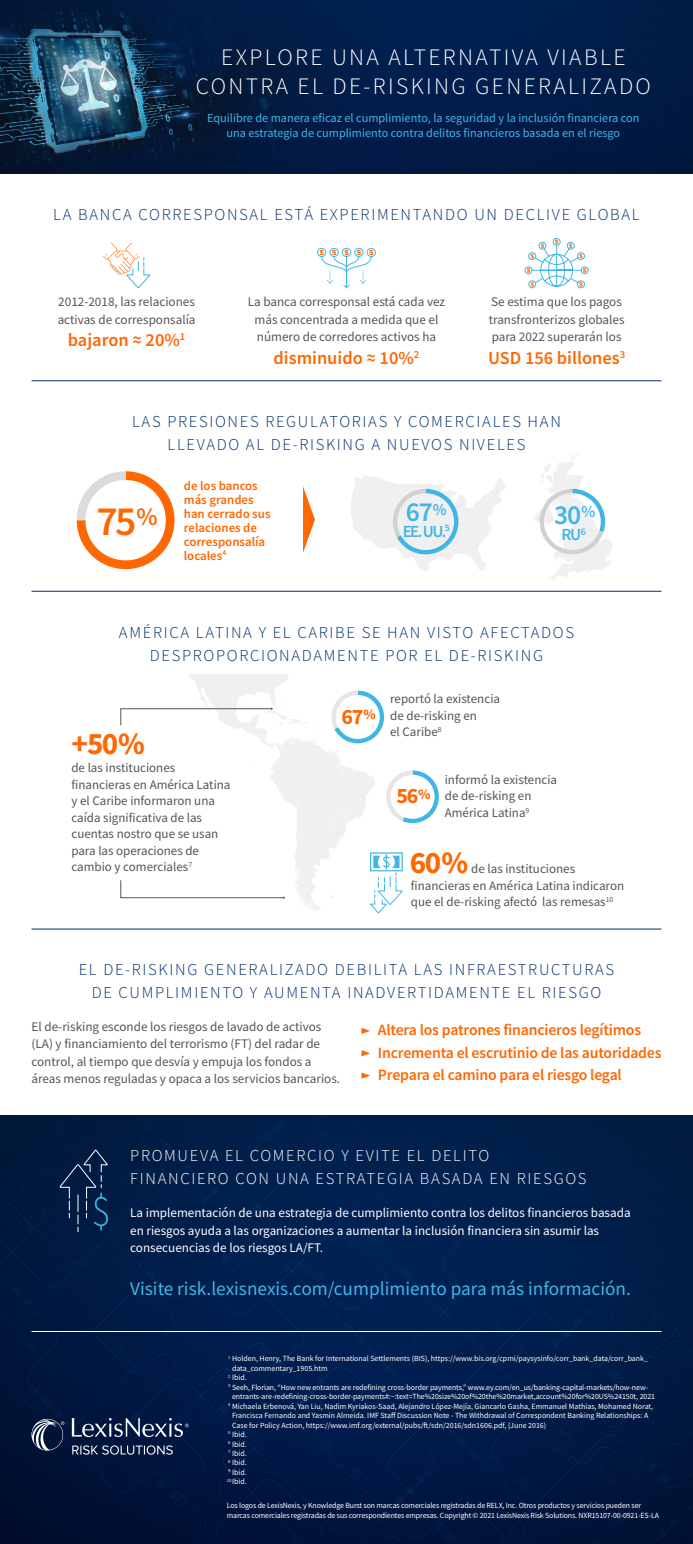
<style>
.page{position:relative;width:693px;height:1544px;background:#fff}
.page>*{position:absolute;margin:0;border:0;box-sizing:border-box;transform-origin:0 0}
.t1{font:600 41.56px "Source Sans Pro";color:#ff6700}
.t2{font:700 31.15px "Source Sans Pro";color:#ff6700}
.t3{font:600 27.47px "Source Sans Pro";color:#41b6e6}
.t4{font:300 23.54px/29.5px "Source Sans Pro";letter-spacing:.1em;color:#fff;text-align:center}
.t5{font:700 21.96px "Source Sans Pro";color:#ff6700}
.t6{font:19.25px "Source Sans Pro";color:#41b6e6}
.t7{font:600 18.38px "Source Sans Pro";color:#ff6700}
.t8{font:600 16.97px "Source Sans Pro";color:#41b6e6}
.t9{font:300 16.62px/22.8px "Source Sans Pro";letter-spacing:.1em;color:#002f6c;text-align:center}
.t10{font:300 16.62px/22.8px "Source Sans Pro";letter-spacing:.1em;color:#fff}
.t11{font:600 15.75px/22.3px "Source Sans Pro";letter-spacing:-.01em;color:#ff6700}
.t12{font:13.12px/17.5px "Source Sans Pro";color:#545456}
.t13{font:13.12px/17.5px "Source Sans Pro";color:#fff}
.t14{font:13.04px/16.4px "Source Sans Pro";color:#545456}
.t15{font:600 12.86px/13.9px "Source Sans Pro";color:#ff6700}
.t16{font:12.25px/14.7px "Source Sans Pro";color:#41b6e6;text-align:center}
.t17{font:7.88px/9.5px "Source Sans Pro";letter-spacing:-.01em;color:#fff}
</style>
<div class="page">
<img style="left:0;top:0;width:693px;height:173px">
<svg style="left:121px;top:674px;width:318px;height:239px"></svg>
<img style="left:0;top:1115px;width:693px;height:429px">
<svg style="left:103px;top:243px;width:47px;height:45px"></svg>
<div style="left:525px;top:266px;width:7px;height:8px;border:1px solid #41b6e6;border-radius:50%"></div>
<svg style="left:527px;top:239px;width:62px;height:49px"></svg>
<div style="left:553px;top:238px;width:7px;height:8px;border:1px solid #41b6e6;border-radius:50%"></div>
<div style="left:317px;top:248px;width:9px;height:9px;border:1px solid #41b6e6;border-radius:50%"></div>
<svg style="left:320px;top:248px;width:56px;height:41px"></svg>
<hr style="left:32px;top:381px;width:630px;height:1px;background:#002f6c">
<hr style="left:32px;top:591px;width:630px;height:1px;background:#002f6c">
<hr style="left:32px;top:929px;width:630px;height:1px;background:#002f6c">
<hr style="left:32px;top:1331px;width:630px;height:1px;background:#fff">
<svg style="left:76px;top:471px;width:99px;height:99px"></svg>
<svg style="left:351px;top:476px;width:156px;height:95px"></svg>
<svg style="left:533px;top:452px;width:79px;height:128px"></svg>
<svg style="left:303px;top:486px;width:12px;height:67px"></svg>
<svg style="left:361px;top:1027px;width:9px;height:7px"></svg>
<svg style="left:361px;top:1050px;width:9px;height:6px"></svg>
<svg style="left:361px;top:1072px;width:9px;height:6px"></svg>
<svg style="left:60px;top:1150px;width:48px;height:81px;background:#112c52"></svg>
<svg style="left:32px;top:1418px;width:32px;height:32px"></svg>
<svg style="left:72px;top:1445px;width:101px;height:9px"></svg>
<svg style="left:72px;top:1418px;width:117px;height:19px;background:#3b4c6c"></svg>
<h3 class="t4" style="left:196px;top:42px;width:457px">EXPLORE UNA ALTERNATIVA VIABLE<br>CONTRA EL DE-RISKING GENERALIZADO</h3>
<h3 class="t16" style="left:207px;top:111px;width:434px">Equilibre de manera eficaz el cumplimiento, la seguridad y la inclusión financiera con una estrategia de cumplimiento contra delitos financieros basada en el riesgo</h3>
<h3 class="t9" style="left:53px;top:203px;width:588px">LA BANCA CORRESPONSAL ESTÁ EXPERIMENTANDO UN DECLIVE GLOBAL</h3>
<h3 class="t12" style="left:58px;top:293px;width:139px">2012-2018, las relaciones activas de corresponsalía</h3>
<h3 class="t7" style="left:68px;top:328px;width:119px">bajaron ≈ 20%<sup>1</sup></h3>
<h3 class="t12" style="left:248px;top:293px;width:199px;text-align:center">La banca corresponsal está cada vez más concentrada a medida que el número de corredores activos ha</h3>
<h3 class="t7" style="left:274px;top:345px;width:147px">disminuido ≈ 10%<sup>2</sup></h3>
<h3 class="t12" style="left:489px;top:293px;width:137px">Se estima que los pagos transfronterizos globales para 2022 superarán los</h3>
<h3 class="t7" style="left:488px;top:345px;width:139px">USD 156 billones<sup>3</sup></h3>
<h3 class="t9" style="left:132px;top:410px;width:430px">LAS PRESIONES REGULATORIAS Y COMERCIALES HAN<br>LLEVADO AL DE-RISKING A NUEVOS NIVELES</h3>
<h3 class="t15" style="left:184px;top:479px;width:88px">de los bancos más grandes han cerrado sus relaciones de corresponsalía locales<sup>4</sup></h3>
<h1 class="t1" style="left:97px;top:494px;width:62px">75<sup>%</sup></h1>
<h3 class="t3" style="left:406px;top:494px;width:43px">67<sup>%</sup></h3>
<h3 class="t3" style="left:554px;top:496px;width:43px">30<sup>%</sup></h3>
<h3 class="t8" style="left:403px;top:520px;width:49px">EE. UU.<sup>5</sup></h3>
<h3 class="t8" style="left:561px;top:523px;width:26px">RU<sup>6</sup></h3>
<h3 class="t9" style="left:119px;top:621px;width:457px">AMÉRICA LATINA Y EL CARIBE SE HAN VISTO AFECTADOS<br>DESPROPORCIONADAMENTE POR EL DE-RISKING</h3>
<h2 class="t2" style="left:71px;top:723px;width:75px">+50%</h2>
<h3 class="t14" style="left:71px;top:760px;width:161px">de las instituciones financieras en América Latina y el Caribe informaron una caída significativa de las cuentas nostro que se usan para las operaciones de cambio y comerciales<sup>7</sup></h3>
<h3 class="t5" style="left:342px;top:701px;width:36px">67<sup>%</sup></h3>
<h3 class="t14" style="left:390px;top:690px;width:111px">reportó la existencia de de-risking en<br>el Caribe<sup>8</sup></h3>
<h3 class="t5" style="left:396px;top:781px;width:36px">56<sup>%</sup></h3>
<h3 class="t14" style="left:445px;top:771px;width:114px">informó la existencia de de-risking en<br>América Latina<sup>9</sup></h3>
<h2 class="t2" style="left:410px;top:841px;width:60px">60%</h2>
<h3 class="t14" style="left:411px;top:861px;width:215px;text-indent:60px">de las instituciones financieras en América Latina indicaron que el de-risking afectó las remesas<sup>10</sup></h3>
<h3 class="t9" style="left:79px;top:958px;width:537px">EL DE-RISKING GENERALIZADO DEBILITA LAS INFRAESTRUCTURAS<br>DE CUMPLIMIENTO Y AUMENTA INADVERTIDAMENTE EL RIESGO</h3>
<h3 class="t12" style="left:32px;top:1017px;width:310px">El de-risking esconde los riesgos de lavado de activos (LA) y financiamiento del terrorismo (FT) del radar de control, al tiempo que desvía y empuja los fondos a áreas menos reguladas y opaca a los servicios bancarios.</h3>
<h3 class="t11" style="left:378px;top:1018px;width:285px">Altera los patrones financieros legítimos<br>Incrementa el escrutinio de las autoridades<br>Prepara el camino para el riesgo legal</h3>
<h3 class="t10" style="left:130px;top:1144px;width:458px">PROMUEVA EL COMERCIO Y EVITE EL DELITO<br>FINANCIERO CON UNA ESTRATEGIA BASADA EN RIESGOS</h3>
<h3 class="t13" style="left:130px;top:1204px;width:502px">La implementación de una estrategia de cumplimiento contra los delitos financieros basada en riesgos ayuda a las organizaciones a aumentar la inclusión financiera sin asumir las consecuencias de los riesgos LA/FT.</h3>
<h3 class="t6" style="left:130px;top:1276px;width:502px">Visite risk.lexisnexis.com/cumplimiento para más información.</h3>
<p class="t17" style="left:228px;top:1354px;width:422px"><sup>1</sup> Holden, Henry, The Bank for International Settlements (BIS), https://www.bis.org/cpmi/paysysinfo/corr_bank_data/corr_bank_</p>
<p class="t17" style="left:232px;top:1363px;width:97px">data_commentary_1905.htm</p>
<p class="t17" style="left:228px;top:1373px;width:20px"><sup>2</sup> Ibid.</p>
<p class="t17" style="left:228px;top:1382px;width:422px"><sup>3</sup> Seeh, Florian, “How new entrants are redefining cross-border payments,” www.ey.com/en_us/banking-capital-markets/how-new-</p>
<p class="t17" style="left:232px;top:1391px;width:425px">entrants-are-redefining-cross-border-payments#:~:text=The%20size%20of%20the%20market,account%20for%20US%24150t, 2021</p>
<p class="t17" style="left:228px;top:1401px;width:427px"><sup>4</sup> Michaela Erbenová, Yan Liu, Nadim Kyriakos-Saad, Alejandro López-Mejía, Giancarlo Gasha, Emmanuel Mathias, Mohamed Norat,</p>
<p class="t17" style="left:232px;top:1410px;width:418px">Francisca Fernando and Yasmin Almeida. IMF Staff Discussion Note - The Withdrawal of Correspondent Banking Relationships: A</p>
<p class="t17" style="left:232px;top:1420px;width:316px">Case for Policy Action, https://www.imf.org/external/pubs/ft/sdn/2016/sdn1606.pdf, (June 2016)</p>
<p class="t17" style="left:228px;top:1429px;width:20px"><sup>5</sup> Ibid.</p>
<p class="t17" style="left:228px;top:1439px;width:20px"><sup>6</sup> Ibid.</p>
<p class="t17" style="left:228px;top:1448px;width:20px"><sup>7</sup> Ibid.</p>
<p class="t17" style="left:228px;top:1458px;width:20px"><sup>8</sup> Ibid.</p>
<p class="t17" style="left:228px;top:1467px;width:20px"><sup>9</sup> Ibid.</p>
<p class="t17" style="left:227px;top:1477px;width:21px"><sup>10</sup> Ibid.</p>
<p class="t17" style="left:227px;top:1500px;width:434px">Los logos de LexisNexis, y Knowledge Burst son marcas comerciales registradas de RELX, Inc. Otros productos y servicios pueden ser marcas comerciales registradas de sus correspondientes empresas. Copyright © 2021 LexisNexis Risk Solutions. NXR15107-00-0921-ES-LA</p>
</div>
